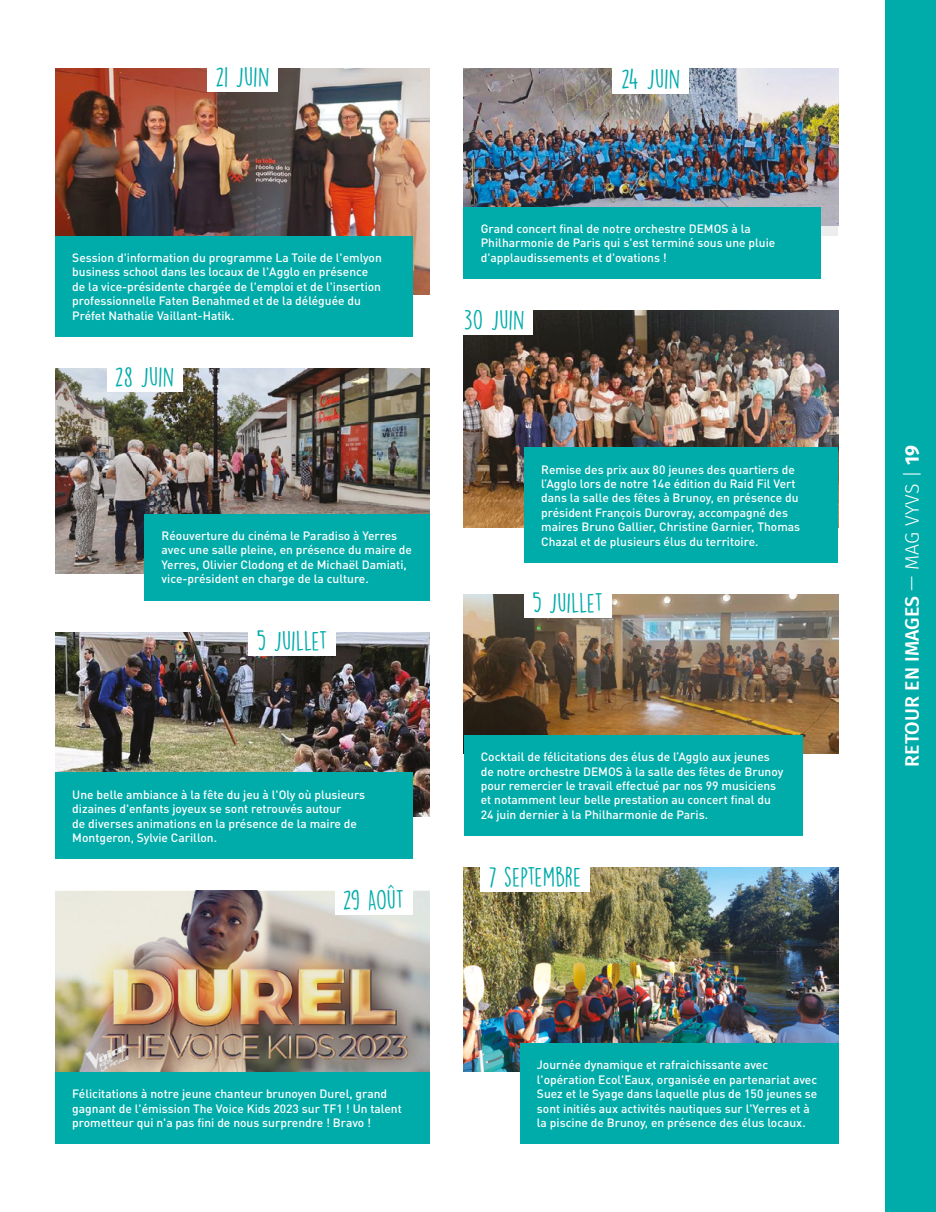
<style>
.page{position:relative;width:936px;height:1212px;background:#fff}
.page>*{position:absolute;margin:0;border:0;box-sizing:border-box;transform-origin:0 0}
.Titre{font:24.9px "DK Lemon Yellow Sun";color:#00acaa}
.Style_de_paragraphe_3{font:500 19.5px "Fira Sans";letter-spacing:.01em;color:#fff}
.Txt{font:500 12px/14.4px "DIN Pro";color:#fff}
.s1{font-weight:300}
.s2{font-weight:700}
</style>
<div class="page">
<img style="left:55px;top:68px;width:374px;height:226px">
<img style="left:55px;top:368px;width:374px;height:206px">
<img style="left:463px;top:868px;width:375px;height:204px">
<img style="left:55px;top:632px;width:374px;height:184px">
<img style="left:463px;top:311px;width:375px;height:216px">
<img style="left:55px;top:891px;width:374px;height:181px">
<img style="left:463px;top:68px;width:375px;height:158px">
<img style="left:463px;top:594px;width:375px;height:160px">
<div style="left:55px;top:236px;width:357px;height:101px;background:#00acaa"></div>
<div style="left:145px;top:514px;width:284px;height:86px;background:#00acaa"></div>
<div style="left:520px;top:1043px;width:318px;height:101px;background:#00acaa"></div>
<div style="left:55px;top:772px;width:357px;height:87px;background:#00acaa"></div>
<div style="left:524px;top:447px;width:314px;height:115px;background:#00acaa"></div>
<div style="left:55px;top:1072px;width:374px;height:72px;background:#00acaa"></div>
<div style="left:463px;top:207px;width:358px;height:72px;background:#00acaa"></div>
<div style="left:463px;top:735px;width:339px;height:101px;background:#00acaa"></div>
<div style="left:207px;top:60px;width:71px;height:32px;background:#fff"></div>
<div style="left:107px;top:360px;width:75px;height:32px;background:#fff"></div>
<div style="left:480px;top:860px;width:109px;height:32px;background:#fff"></div>
<div style="left:248px;top:624px;width:88px;height:32px;background:#fff"></div>
<div style="left:455px;top:303px;width:78px;height:32px;background:#fff"></div>
<div style="left:335px;top:883px;width:77px;height:32px;background:#fff"></div>
<div style="left:613px;top:62px;width:76px;height:32px;background:#fff"></div>
<div style="left:524px;top:586px;width:87px;height:32px;background:#fff"></div>
<div style="left:885px;top:0;width:50px;height:1212px;background:#00acaa"></div>
<p class="Titre" style="left:215px;top:62px;width:56px">21 juin</p>
<p class="Titre" style="left:621px;top:64px;width:61px">24 juin</p>
<p class="Txt" style="left:72px;top:250px;width:311px">Session d'information du programme La Toile de l'emlyon business school dans les locaux de l'Agglo en présence de la vice-présidente chargée de l'emploi et de l'insertion professionnelle Faten Benahmed et de la déléguée du Préfet Nathalie Vaillant-Hatik.</p>
<p class="Titre" style="left:115px;top:362px;width:61px">28 juin</p>
<p class="Txt" style="left:162px;top:528px;width:252px">Réouverture du cinéma le Paradiso à Yerres avec une salle pleine, en présence du maire de Yerres, Olivier Clodong et de Michaël Damiati, vice-président en charge de la culture.</p>
<p class="Titre" style="left:256px;top:626px;width:73px">5 juillet</p>
<p class="Txt" style="left:72px;top:787px;width:294px">Une belle ambiance à la fête du jeu à l'Oly où plusieurs dizaines d'enfants joyeux se sont retrouvés autour<br>de diverses animations en la présence de la maire de Montgeron, Sylvie Carillon.</p>
<p class="Titre" style="left:343px;top:884px;width:63px">29 Août</p>
<p class="Txt" style="left:480px;top:221px;width:296px">Grand concert final de notre orchestre DEMOS à la<br>Philharmonie de Paris qui s'est terminé sous une pluie d'applaudissements et d'ovations !</p>
<p class="Titre" style="left:463px;top:304px;width:62px">30 juin</p>
<p class="Txt" style="left:541px;top:461px;width:260px">Remise des prix aux 80 jeunes des quartiers de l’Agglo lors de notre 14e édition du Raid Fil Vert dans la salle des fêtes à Brunoy, en présence du président François Durovray, accompagné des maires Bruno Gallier, Christine Garnier, Thomas Chazal et de plusieurs élus du territoire.</p>
<p class="Titre" style="left:532px;top:588px;width:73px">5 juillet</p>
<p class="Txt" style="left:480px;top:749px;width:304px">Cocktail de félicitations des élus de l’Agglo aux jeunes de notre orchestre DEMOS à la salle des fêtes de Brunoy pour remercier le travail effectué par nos 99 musiciens et notamment leur belle prestation au concert final du 24 juin dernier à la Philharmonie de Paris.</p>
<p class="Titre" style="left:488px;top:861px;width:94px">7 septembre</p>
<p class="Txt" style="left:72px;top:1086px;width:331px">Félicitations à notre jeune chanteur brunoyen Durel, grand gagnant de l'émission The Voice Kids 2023 sur TF1 ! Un talent prometteur qui n'a pas fini de nous surprendre ! Bravo !</p>
<p class="Txt" style="left:537px;top:1057px;width:282px">Journée dynamique et rafraichissante avec l'opération Ecol'Eaux, organisée en partenariat avec Suez et le Syage dans laquelle plus de 150 jeunes se sont initiés aux activités nautiques sur l'Yerres et à la piscine de Brunoy, en présence des élus locaux.</p>
<p class="Style_de_paragraphe_3" style="left:896px;top:767px;width:324px;rotate:-90deg">RETOUR EN IMAGES <span class="s1">— MAG VYVS |</span> <span class="s2">19</span></p>
</div>
